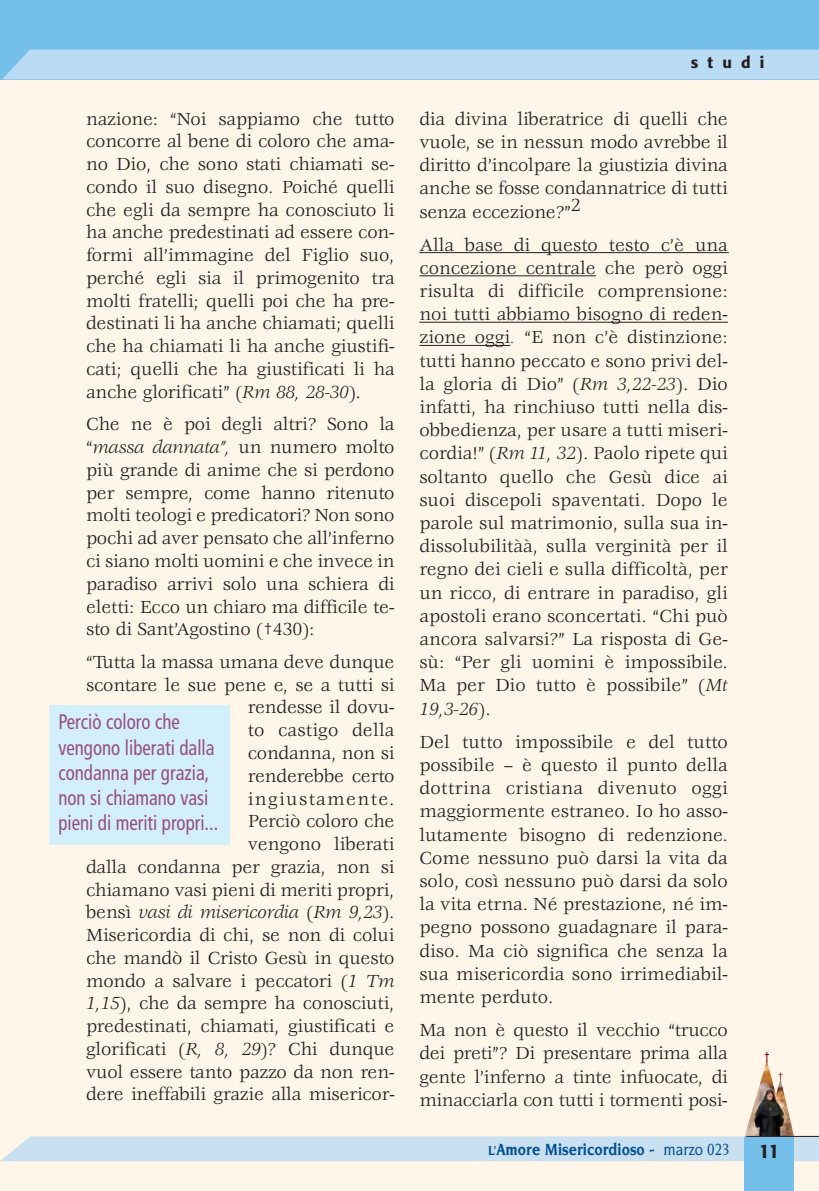
<style>
.page{position:relative;width:819px;height:1191px;background:#fff5e9}
.page>*{position:absolute;margin:0;border:0;box-sizing:border-box;transform-origin:0 0}
.t1{font:condensed 21px/25.2px "Frutiger";color:#964f81;scale:.9 1}
.t2{font:19.25px/22.8px "Veljovic";letter-spacing:-.01em;color:#231f20;text-align:justify}
.t3{font:500 19.25px "Formata";color:#231f20;scale:.95 1}
.t4{font:700 17.5px "Novarese";color:#004f93;scale:.85 1}
.t5{font:500 15.75px "Formata";letter-spacing:.585em;color:#231f20}
.s1{font-style:italic}
.s2{font-size:14px}
.s3{font-weight:500}
</style>
<div class="page">
<hr style="left:419px;top:252px;width:308px;height:1px;background:#231f20">
<hr style="left:419px;top:275px;width:177px;height:1px;background:#231f20">
<hr style="left:419px;top:322px;width:303px;height:1px;background:#231f20">
<hr style="left:419px;top:345px;width:91px;height:1px;background:#231f20">
<div style="left:744px;top:1136px;width:50px;height:55px;background:#74c0eb"></div>
<svg style="left:0;top:1052px;width:819px;height:109px"></svg>
<div style="left:0;top:0;width:819px;height:79px;background:#74c0eb"></div>
<div style="left:2px;top:50px;width:817px;height:29px;background:#b9dbf4"></div>
<div style="left:50px;top:705px;width:180px;height:139px;background:#d4effc"></div>
<p class="t2" style="left:86px;top:108px;width:310px">nazione: “Noi sappiamo che tutto concorre al bene di coloro che ama&shy;no Dio, che sono stati chiamati se&shy;condo il suo disegno. Poiché quelli che egli da sempre ha conosciuto li ha anche predestinati ad essere con&shy;formi all’immagine del Figlio suo, perché egli sia il primogenito tra molti fratelli; quelli poi che ha pre&shy;destinati li ha anche chiamati; quelli che ha chiamati li ha anche giustifi&shy;cati; quelli che ha giustificati li ha anche glorificati” (<span class="s1">Rm 88, 28-30</span>).</p>
<p class="t2" style="left:86px;top:414px;width:310px">Che ne è poi degli altri? Sono la “<span class="s1">massa dannata”,</span> un numero molto più grande di anime che si perdono per sempre, come hanno ritenuto molti teologi e predicatori? Non sono pochi ad aver pensato che all’inferno ci siano molti uomini e che invece in paradiso arrivi solo una schiera di eletti: Ecco un chiaro ma difficile te&shy;sto di Sant’Agostino (†430):</p>
<p class="t2" style="left:86px;top:652px;width:310px;text-align:right">“Tutta la massa umana deve dunque scontare le sue pene e, se a tutti si rendesse il dovu-<br>to castigo della<br>condanna, non si<br>renderebbe certo<br>ingiustamente.<br>Perciò coloro che<br>vengono liberati<br>dalla condanna per grazia, non si chiamano vasi pieni di meriti propri, bensì <span class="s1">vasi di misericordia</span> (<span class="s1">Rm 9,23</span>).<br>Misericordia di chi, se non di colui che mandò il Cristo Gesù in questo mondo a salvare i peccatori (<span class="s1">1 Tm<br>1,15</span>), che da sempre ha conosciuti, predestinati, chiamati, giustificati e glorificati (<span class="s1">R, 8, 29</span>)? Chi dunque vuol essere tanto pazzo da non ren&shy;dere ineffabili grazie alla misericor-</p>
<p class="t1" style="left:58px;top:711px;width:179px">Perciò coloro che vengono liberati dalla condanna per grazia, non si chiamano vasi pieni di meriti propri...</p>
<p class="t5" style="left:690px;top:56px;width:75px">studi</p>
<p class="t2" style="left:419px;top:108px;width:310px;line-height:23.3px">dia divina liberatrice di quelli che vuole, se in nessun modo avrebbe il diritto d’incolpare la giustizia divina anche se fosse condannatrice di tutti senza eccezione?”2</p>
<p class="t2" style="left:419px;top:234px;width:310px;line-height:23.3px">Alla base di questo testo c’è una concezione centrale che però oggi risulta di difficile comprensione: noi tutti abbiamo bisogno di reden&shy;zione oggi<span class="s1">.</span> “E non c’è distinzione: tutti hanno peccato e sono privi del&shy;la gloria di Dio” (<span class="s1">Rm 3,22-23</span>). Dio infatti, ha rinchiuso tutti nella dis&shy;obbedienza, per usare a tutti miseri&shy;cordia!” (<span class="s1">Rm 11, 32</span>). Paolo ripete qui soltanto quello che Gesù dice ai suoi discepoli spaventati. Dopo le parole sul matrimonio, sulla sua in&shy;dissolubilitàà, sulla verginità per il regno dei cieli e sulla difficoltà, per un ricco, di entrare in paradiso, gli apostoli erano sconcertati. “Chi può ancora salvarsi?” La risposta di Ge&shy;sù: “Per gli uomini è impossibile.<br>Ma per Dio tutto è possibile” (<span class="s1">Mt 19,3-26</span>).</p>
<p class="t2" style="left:419px;top:731px;width:310px;line-height:23.3px">Del tutto impossibile e del tutto possibile – è questo il punto della dottrina cristiana divenuto oggi maggiormente estraneo. Io ho asso&shy;lutamente bisogno di redenzione.<br>Come nessuno può darsi la vita da solo, così nessuno può darsi da solo la vita etrna. Né prestazione, né im&shy;pegno possono guadagnare il para&shy;diso. Ma ciò significa che senza la sua misericordia sono irrimediabil&shy;mente perduto.</p>
<p class="t2" style="left:419px;top:1019px;width:310px;line-height:23.3px">Ma non è questo il vecchio “trucco dei preti”? Di presentare prima alla gente l’inferno a tinte infuocate, di minacciarla con tutti i tormenti posi-</p>
<p class="t4" style="left:488px;top:1141px;width:285px"><span class="s2">L’</span>Amore Misericordioso - <span class="s3">marzo 023</span></p>
<p class="t3" style="left:759px;top:1143px;width:23px">11</p>
</div>
